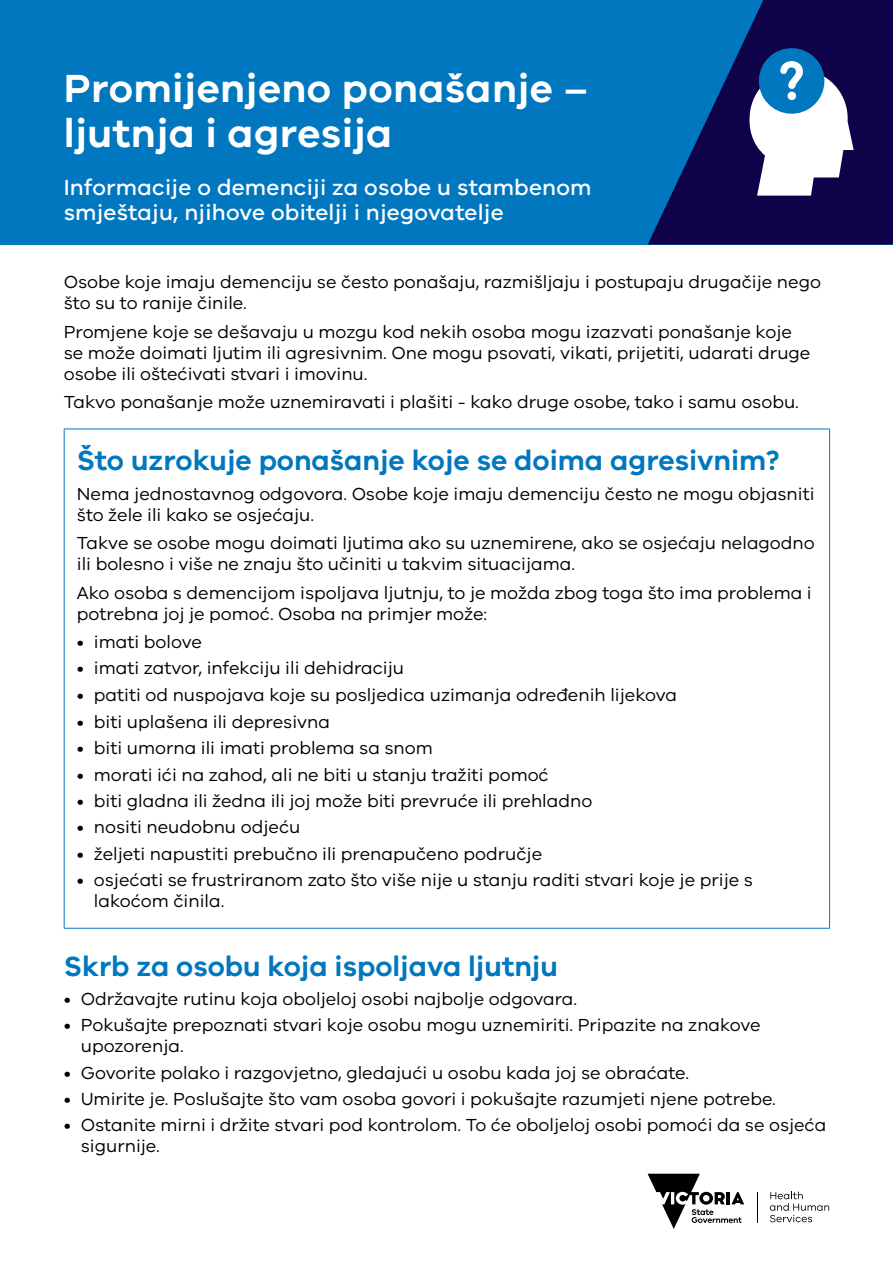
<style>
.page{position:relative;width:893px;height:1263px;background:#fff}
.page>*{position:absolute;margin:0;border:0;box-sizing:border-box;transform-origin:0 0}
.t1{font:600 40.5px/45px "VIC";letter-spacing:.01em;color:#fff}
.t2{font:600 28.5px "VIC";color:#0077be}
.t3{font:500 22.5px/25.5px "VIC";letter-spacing:.01em;color:#fff}
.t4{font:18px/21px "VIC";color:#000}
</style>
<div class="page">
<svg style="left:648px;top:1174px;width:96px;height:55px"></svg>
<hr style="left:757px;top:1192px;width:1px;height:31px;background:#000">
<svg style="left:770px;top:1191px;width:59px;height:31px"></svg>
<div style="left:0;top:0;width:893px;height:244px;background:#0077be"></div>
<svg style="left:648px;top:0;width:245px;height:244px;fill:#100249"></svg>
<svg style="left:747px;top:43px;width:107px;height:153px"></svg>
<hr style="left:64px;top:429px;width:766px;height:1px;background:#0077be">
<hr style="left:64px;top:429px;width:1px;height:499px;background:#0077be">
<hr style="left:829px;top:429px;width:1px;height:499px;background:#0077be">
<hr style="left:64px;top:928px;width:766px;height:1px;background:#0077be">
<h1 class="t1" style="left:64px;top:64px;width:526px">Promijenjeno ponašanje – ljutnja i agresija</h1>
<p class="t3" style="left:64px;top:174px;width:529px">Informacije o demenciji za osobe u stambenom smještaju, njihove obitelji i njegovatelje</p>
<p class="t4" style="left:64px;top:271px;width:759px">Osobe koje imaju demenciju se često ponašaju, razmišljaju i postupaju drugačije nego što su to ranije činile.</p>
<p class="t4" style="left:64px;top:321px;width:748px">Promjene koje se dešavaju u mozgu kod nekih osoba mogu izazvati ponašanje koje se može doimati ljutim ili agresivnim. One mogu psovati, vikati, prijetiti, udarati druge osobe ili oštećivati stvari i imovinu.</p>
<p class="t4" style="left:64px;top:391px;width:737px">Takvo ponašanje može uznemiravati i plašiti - kako druge osobe, tako i samu osobu.</p>
<h2 class="t2" style="left:77px;top:443px;width:704px">Što uzrokuje ponašanje koje se doima agresivnim?</h2>
<p class="t4" style="left:77px;top:483px;width:739px">Nema jednostavnog odgovora. Osobe koje imaju demenciju često ne mogu objasniti što žele ili kako se osjećaju.</p>
<p class="t4" style="left:77px;top:532px;width:739px">Takve se osobe mogu doimati ljutima ako su uznemirene, ako se osjećaju nelagodno ili bolesno i više ne znaju što učiniti u takvim situacijama.</p>
<p class="t4" style="left:77px;top:581px;width:736px">Ako osoba s demencijom ispoljava ljutnju, to je možda zbog toga što ima problema i potrebna joj je pomoć. Osoba na primjer može:</p>
<p class="t4" style="left:77px;top:631px;width:126px">• imati bolove</p>
<p class="t4" style="left:77px;top:657px;width:329px">• imati zatvor, infekciju ili dehidraciju</p>
<p class="t4" style="left:77px;top:684px;width:602px">• patiti od nuspojava koje su posljedica uzimanja određenih lijekova</p>
<p class="t4" style="left:77px;top:711px;width:255px">• biti uplašena ili depresivna</p>
<p class="t4" style="left:77px;top:737px;width:357px">• biti umorna ili imati problema sa snom</p>
<p class="t4" style="left:77px;top:764px;width:473px">• morati ići na zahod, ali ne biti u stanju tražiti pomoć</p>
<p class="t4" style="left:77px;top:790px;width:517px">• biti gladna ili žedna ili joj može biti prevruće ili prehladno</p>
<p class="t4" style="left:77px;top:816px;width:225px">• nositi neudobnu odjeću</p>
<p class="t4" style="left:77px;top:842px;width:467px">• željeti napustiti prebučno ili prenapučeno područje</p>
<p class="t4" style="left:94px;top:869px;width:660px;text-indent:-17px">• osjećati se frustriranom zato što više nije u stanju raditi stvari koje je prije s lakoćom činila.</p>
<h2 class="t2" style="left:64px;top:949px;width:496px">Skrb za osobu koja ispoljava ljutnju</h2>
<p class="t4" style="left:64px;top:988px;width:515px">• Održavajte rutinu koja oboljeloj osobi najbolje odgovara.</p>
<p class="t4" style="left:81px;top:1014px;width:681px;text-indent:-17px">• Pokušajte prepoznati stvari koje osobu mogu uznemiriti. Pripazite na znakove upozorenja.</p>
<p class="t4" style="left:64px;top:1061px;width:627px">• Govorite polako i razgovjetno, gledajući u osobu kada joj se obraćate.</p>
<p class="t4" style="left:64px;top:1088px;width:714px">• Umirite je. Poslušajte što vam osoba govori i pokušajte razumjeti njene potrebe.</p>
<p class="t4" style="left:81px;top:1114px;width:747px;text-indent:-17px">• Ostanite mirni i držite stvari pod kontrolom. To će oboljeloj osobi pomoći da se osjeća sigurnije.</p>
</div>
